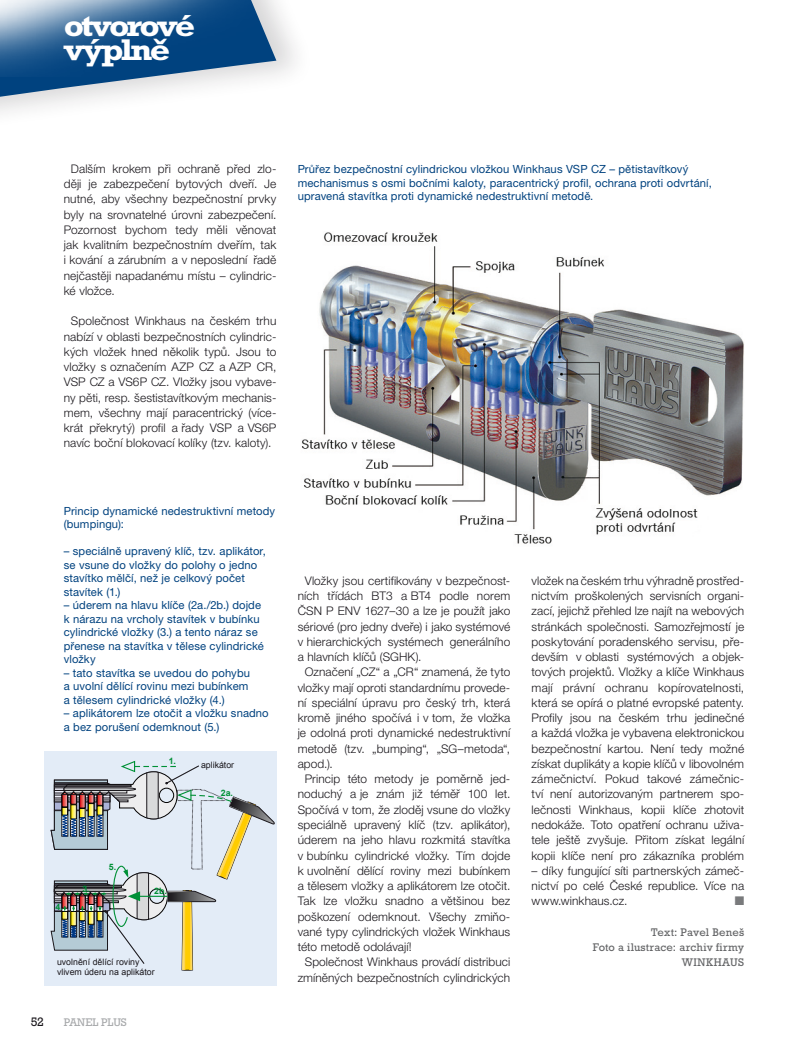
<style>
.page{position:relative;width:808px;height:1046px;background:#fff}
.page>*{position:absolute;margin:0;border:0;box-sizing:border-box;transform-origin:0 0}
.t1{font:700 30.38px/24px "Rockwell CE";letter-spacing:-.075em;color:#fff;scale:1.17 1}
.t2{font:12.5px "Rockwell CE";color:#1a171c}
.text_2{font:12.5px "Zapf Dingbats ITC";color:#797a7c}
.text_2-2{font:300 11.88px/15.2px "Helvetica Neue CE";letter-spacing:.01em;color:#1a171c;text-align:justify}
.popiska{font:11.25px/13.5px "Helvetica Neue CE";letter-spacing:.01em;color:#00427f}
.jméno{font:11.25px/15.2px "Rockwell CE";letter-spacing:.02em;color:#646567;text-align:right}
.t3{font:11.25px "Rockwell CE";color:#a7a9ab}
.t4{font:8.75px/9.9px "Arial";color:#1a171c}
.t5{font:700 8.75px "Arial";color:#009036}
</style>
<div class="page">
<img style="left:301px;top:232px;width:443px;height:312px">
<div style="left:44px;top:751px;width:232px;height:234px;background:#e3ecf7"></div>
<svg style="left:51px;top:759px;width:224px;height:211px;background:#c7ced1"></svg>
<div style="left:0;top:0;width:314px;height:130px;background:#1a171c;opacity:.18"></div>
<svg style="left:0;top:0;width:276px;height:104px"></svg>
<img style="left:0;top:0;width:261px;height:77px">
<h1 class="t1" style="left:64px;top:13px;width:114px">otvorové výplně</h1>
<p class="text_2-2" style="left:64px;top:161px;width:214px;text-indent:7px">Dalším krokem při ochraně před zlo&shy;ději je zabezpečení bytových dveří. Je nutné, aby všechny bezpečnostní prvky byly na srovnatelné úrovni zabezpečení.<br>Pozornost bychom tedy měli věnovat jak kvalitním bezpečnostním dveřím, tak i kování a zárubním a v neposlední řadě nejčastěji napadanému místu – cylindric&shy;ké vložce.</p>
<p class="text_2-2" style="left:64px;top:314px;width:214px;text-align:center">Společnost Winkhaus na českém trhu nabízí v oblasti bezpečnostních cylindric&shy;kých vložek hned několik typů. Jsou to vložky s označením AZP CZ a AZP CR, VSP CZ a VS6P CZ. Vložky jsou vybave&shy;ny pěti, resp. šestistavítkovým mechanis&shy;mem, všechny mají paracentrický (více&shy;krát překrytý) profil a řady VSP a VS6P navíc boční blokovací kolíky (tzv. kaloty).</p>
<p class="popiska" style="left:298px;top:162px;width:416px">Průřez bezpečnostní cylindrickou vložkou Winkhaus VSP CZ – pětistavítkový mechanismus s osmi bočními kaloty, paracentrický profil, ochrana proti odvrtání, upravená stavítka proti dynamické nedestruktivní metodě.</p>
<p class="popiska" style="left:64px;top:504px;width:213px">Princip dynamické nedestruktivní metody (bumpingu):</p>
<p class="popiska" style="left:64px;top:544px;width:204px">– speciálně upravený klíč, tzv. aplikátor, se vsune do vložky do polohy o jedno stavítko mělčí, než je celkový počet stavítek (1.)</p>
<p class="popiska" style="left:64px;top:598px;width:202px">– úderem na hlavu klíče (2a./2b.) dojde k nárazu na vrcholy stavítek v bubínku cylindrické vložky (3.) a tento náraz se přenese na stavítka v tělese cylindrické vložky</p>
<p class="popiska" style="left:64px;top:666px;width:188px">– tato stavítka se uvedou do pohybu a uvolní dělící rovinu mezi bubínkem a tělesem cylindrické vložky (4.)</p>
<p class="popiska" style="left:64px;top:706px;width:206px">– aplikátorem lze otočit a vložku snadno a bez porušení odemknout (5.)</p>
<p class="t5" style="left:169px;top:754px;width:9px">1.</p>
<p class="t4" style="left:201px;top:759px;width:35px">aplikátor</p>
<p class="t5" style="left:221px;top:786px;width:14px">2a.</p>
<p class="t5" style="left:56px;top:901px;width:9px">4.</p>
<p class="t5" style="left:82px;top:882px;width:9px">3.</p>
<p class="t5" style="left:109px;top:861px;width:9px">5.</p>
<p class="t5" style="left:154px;top:884px;width:14px">2b.</p>
<p class="t4" style="left:57px;top:956px;width:99px">uvolnění dělící roviny vlivem úderu na aplikátor</p>
<p class="t2" style="left:31px;top:1014px;width:15px">52</p>
<p class="t3" style="left:64px;top:1015px;width:65px">PANEL PLUS</p>
<p class="text_2-2" style="left:298px;top:573px;width:214px;text-indent:7px">Vložky jsou certifikovány v bezpečnost&shy;ních třídách BT3 a BT4 podle norem ČSN P ENV 1627–30 a lze je použít jako sériové (pro jedny dveře) i jako systémové v hierarchických systémech generálního a hlavních klíčů (SGHK).</p>
<p class="text_2-2" style="left:298px;top:664px;width:214px;text-indent:7px">Označení „CZ“ a „CR“ znamená, že tyto vložky mají oproti standardnímu provede&shy;ní speciální úpravu pro český trh, která kromě jiného spočívá i v tom, že vložka je odolná proti dynamické nedestruktivní metodě (tzv. „bumping“, „SG–metoda“, apod.).</p>
<p class="text_2-2" style="left:298px;top:771px;width:214px;text-indent:7px">Princip této metody je poměrně jed&shy;noduchý a je znám již téměř 100 let.<br>Spočívá v tom, že zloděj vsune do vložky speciálně upravený klíč (tzv. aplikátor), úderem na jeho hlavu rozkmitá stavítka v bubínku cylindrické vložky. Tím dojde k uvolnění dělící roviny mezi bubínkem a tělesem vložky a aplikátorem lze otočit.<br>Tak lze vložku snadno a většinou bez poškození odemknout. Všechy zmiňo&shy;vané typy cylindrických vložek Winkhaus této metodě odolávají!</p>
<p class="text_2-2" style="left:298px;top:954px;width:214px;text-align:center">Společnost Winkhaus provádí distribuci zmíněných bezpečnostních cylindrických</p>
<p class="text_2-2" style="left:531px;top:573px;width:214px">vložek na českém trhu výhradně prostřed&shy;nictvím proškolených servisních organi&shy;zací, jejichž přehled lze najít na webových stránkách společnosti. Samozřejmostí je poskytování poradenského servisu, pře&shy;devším v oblasti systémových a objek&shy;tových projektů. Vložky a klíče Winkhaus mají právní ochranu kopírovatelnosti, která se opírá o platné evropské patenty.<br>Profily jsou na českém trhu jedinečné a každá vložka je vybavena elektronickou bezpečnostní kartou. Není tedy možné získat duplikáty a kopie klíčů v libovolném zámečnictví. Pokud takové zámečnic&shy;tví není autorizovaným partnerem spo&shy;lečnosti Winkhaus, kopii klíče zhotovit nedokáže. Toto opatření ochranu uživa&shy;tele ještě zvyšuje. Přitom získat legální kopii klíče není pro zákazníka problém</p>
<p class="text_2-2" style="left:531px;top:863px;width:214px">– díky fungující síti partnerských zámeč&shy;nictví po celé České republice. Více na www.winkhaus.cz.</p>
<p class="text_2" style="left:735px;top:895px;width:11px">■</p>
<p class="jméno" style="left:651px;top:924px;width:95px">Text: Pavel Beneš</p>
<p class="jméno" style="left:593px;top:939px;width:153px">Foto a ilustrace: archiv firmy<br>WINKHAUS</p>
</div>
